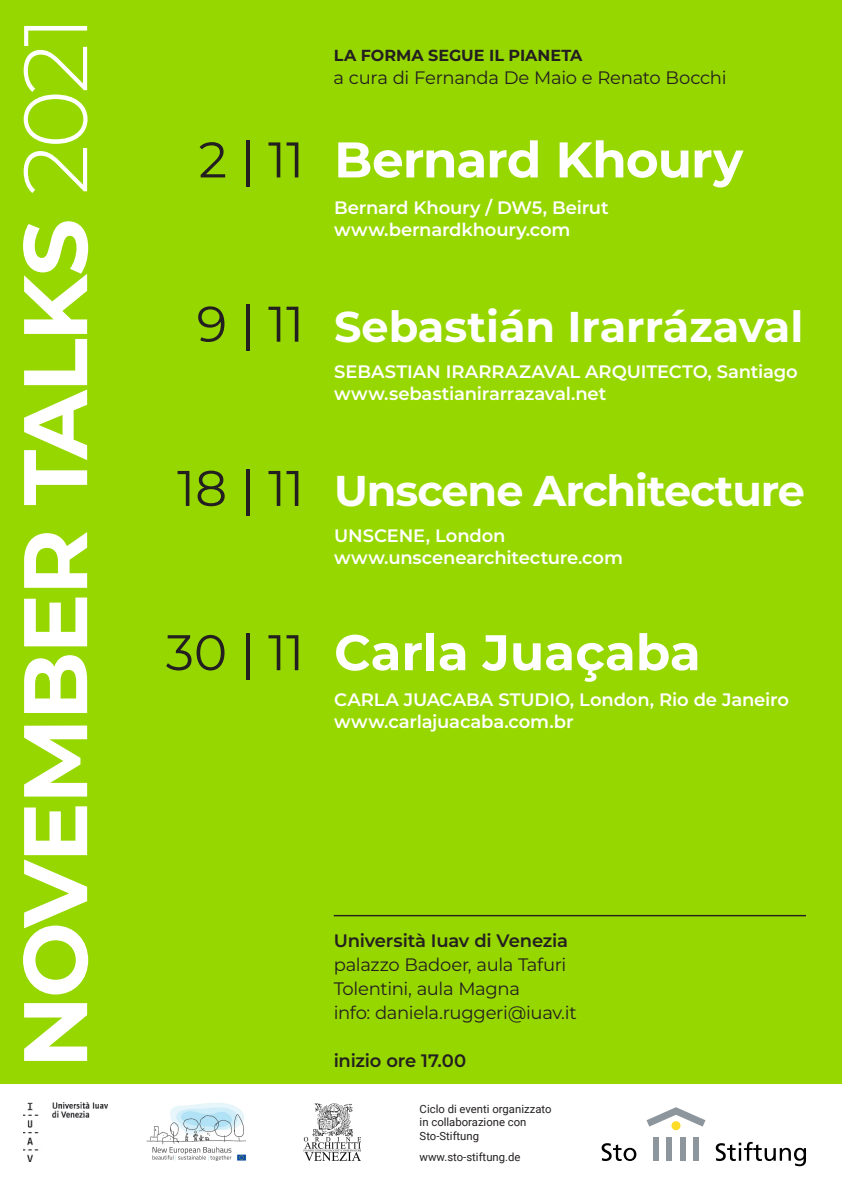
<style>
.page{position:relative;width:842px;height:1191px;background:#fff}
.page>*{position:absolute;margin:0;border:0;box-sizing:border-box;transform-origin:0 0}
.t1{font:700 90px "Montserrat";letter-spacing:-.025em;color:#fff}
.Name{font:700 50px "Montserrat";letter-spacing:-.005em;color:#fff}
.Name-2{font:700 43px "Montserrat";letter-spacing:-.015em;color:#fff}
.Subline{font:600 18px/22px "Montserrat";letter-spacing:-.01em;color:#fff}
.Info{font:18px "Montserrat";letter-spacing:-.02em;color:#231f20}
.Info-2{font:600 18px "Montserrat";letter-spacing:-.015em;color:#231f20}
.Event_Name{font:700 16px "Montserrat";color:#231f20}
.t2{font:11.3px/13.6px "Roboto";color:#231f20}
.s1{font-weight:300}
.s2{font-weight:400;color:#231f20}
.s3{font-weight:400;font-size:50px;color:#231f20}
</style>
<div class="page">
<div style="left:0;top:0;width:842px;height:1083px;background:#97d700"></div>
<div style="left:653px;top:1137px;width:6px;height:23px;background:#8d969c"></div>
<div style="left:666px;top:1137px;width:6px;height:23px;background:#8d969c"></div>
<div style="left:680px;top:1137px;width:6px;height:23px;background:#8d969c"></div>
<div style="left:693px;top:1137px;width:6px;height:23px;background:#8d969c"></div>
<svg style="left:646px;top:1107px;width:60px;height:24px"></svg>
<svg style="left:602px;top:1143px;width:34px;height:18px"></svg>
<svg style="left:716px;top:1141px;width:90px;height:25px"></svg>
<img style="left:303px;top:1104px;width:57px;height:56px">
<hr style="left:334px;top:915px;width:472px;height:1px;background:#231f20">
<img style="left:23px;top:1103px;width:85px;height:58px">
<img style="left:146px;top:1103px;width:101px;height:58px">
<p class="t1" style="left:-10px;top:1068px;width:1055px;rotate:-90deg">NOVEMBER TALKS <span class="s1">2021</span></p>
<p class="Event_Name" style="left:334px;top:44px;width:250px">LA FORMA SEGUE IL PIANETA</p>
<p class="Info" style="left:334px;top:65px;width:394px">a cura di Fernanda De Maio e Renato Bocchi</p>
<p class="Name" style="left:199px;top:124px;width:546px"><span class="s2">2 | 11</span> Bernard Khoury</p>
<p class="Subline" style="left:334px;top:195px;width:276px">Bernard Khoury / DW5, Beirut www.bernardkhoury.com</p>
<p class="Name-2" style="left:197px;top:295px;width:608px"><span class="s3">9 | 11</span> Sebastián Irarrázaval</p>
<p class="Subline" style="left:334px;top:360px;width:465px">SEBASTIAN IRARRAZAVAL ARQUITECTO, Santiago www.sebastianirarrazaval.net</p>
<p class="Name-2" style="left:177px;top:460px;width:629px"><span class="s3">18 | 11</span> Unscene Architecture</p>
<p class="Subline" style="left:334px;top:524px;width:290px">UNSCENE, London www.unscenearchitecture.com</p>
<p class="Name" style="left:166px;top:616px;width:536px"><span class="s2">30 | 11</span> Carla Juaçaba</p>
<p class="Subline" style="left:334px;top:688px;width:456px">CARLA JUACABA STUDIO, London, Rio de Janeiro www.carlajuacaba.com.br</p>
<p class="Info-2" style="left:334px;top:927px;width:236px">Università Iuav di Venezia</p>
<p class="Info" style="left:334px;top:952px;width:234px">palazzo Badoer, aula Tafuri</p>
<p class="Info" style="left:334px;top:976px;width:188px">Tolentini, aula Magna</p>
<p class="Info" style="left:334px;top:1000px;width:244px">info: daniela.ruggeri@iuav.it</p>
<p class="Info-2" style="left:334px;top:1047px;width:134px">inizio ore 17.00</p>
<p class="t2" style="left:420px;top:1101px;width:133px">Ciclo di eventi organizzato in collaborazione con<br>Sto-Stiftung</p>
<p class="t2" style="left:420px;top:1150px;width:102px">www.sto-stiftung.de</p>
</div>
